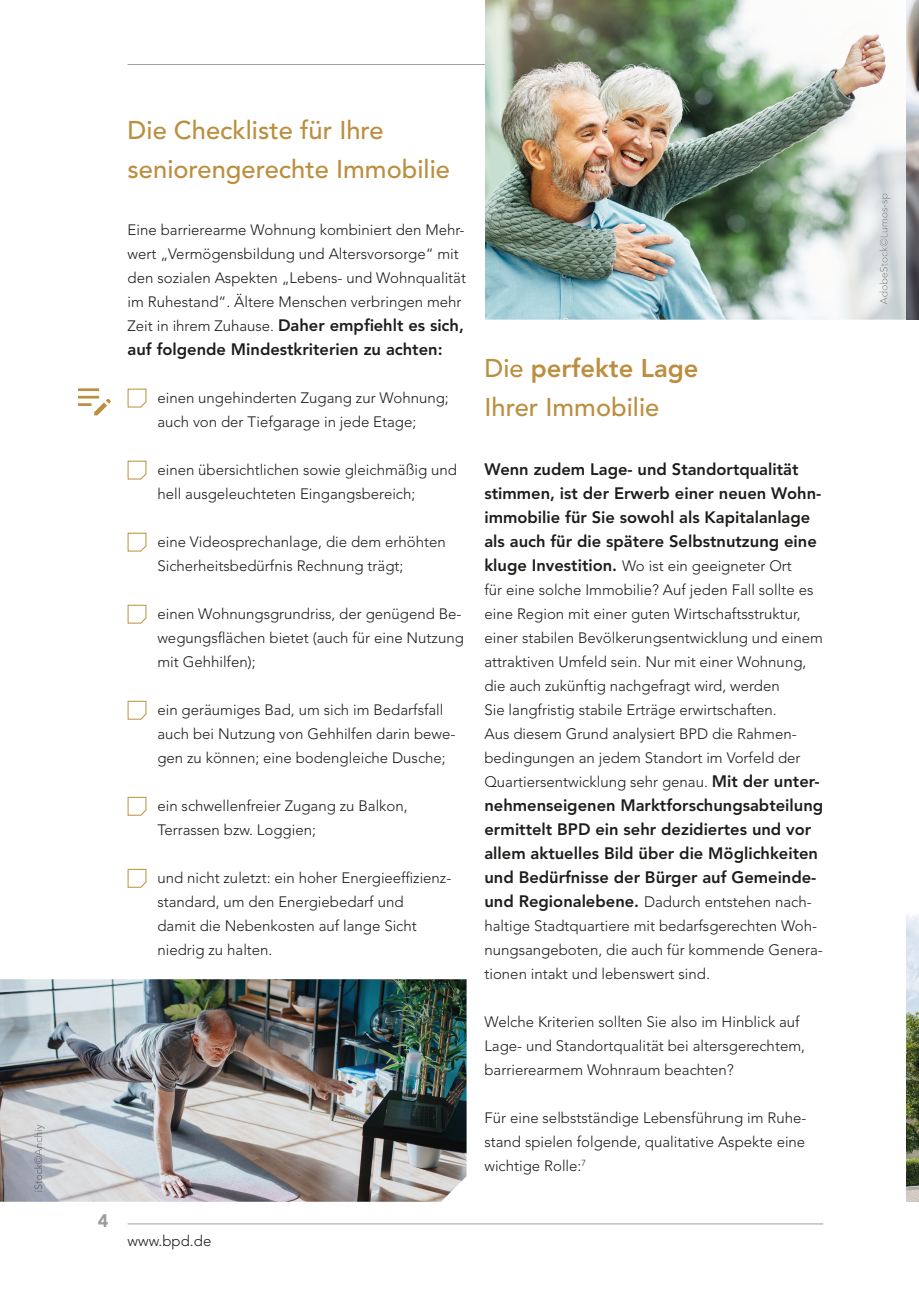
<style>
.page{position:relative;width:919px;height:1289px;background:#fff}
.page>*{position:absolute;margin:0;border:0;box-sizing:border-box;transform-origin:0 0}
.t1{font:500 25.5px/39px "Avenir LT Std";color:#bc8e3f}
.t2{font:900 18px "Avenir LT Std";color:#9d9d9d}
.t3{font:800 16.5px/24px "Avenir LT Std";color:#1d1d1b}
.t4{font:300 15px/24px "Avenir LT Std";color:#1d1d1b}
.s1{font-weight:300;font-size:15px}
.s2{font-weight:800}
.s3{font-weight:800;font-size:16.5px}
</style>
<div class="page">
<hr style="left:128px;top:64px;width:695px;height:1px;background:#9d9d9d">
<hr style="left:128px;top:1223px;width:695px;height:1px;background:#9d9d9d">
<svg style="left:127px;top:388px;width:20px;height:20px"></svg>
<svg style="left:127px;top:460px;width:20px;height:20px"></svg>
<svg style="left:127px;top:532px;width:20px;height:20px"></svg>
<svg style="left:127px;top:604px;width:20px;height:20px"></svg>
<svg style="left:127px;top:700px;width:20px;height:20px"></svg>
<svg style="left:127px;top:796px;width:20px;height:20px"></svg>
<svg style="left:127px;top:868px;width:20px;height:20px"></svg>
<img style="left:485px;top:0;width:433px;height:319px">
<svg style="left:78px;top:388px;width:33px;height:27px"></svg>
<img style="left:0;top:979px;width:466px;height:222px">
<img style="left:879px;top:193px;width:11px;height:69px">
<img style="left:34px;top:1124px;width:10px;height:67px">
<img style="left:906px;top:914px;width:12px;height:287px">
<p class="t2" style="left:98px;top:1209px;width:12px">4</p>
<h1 class="t1" style="left:128px;top:111px;width:324px">Die Checkliste für Ihre seniorengerechte Immobilie</h1>
<p class="t4" style="left:128px;top:218px;width:340px">Eine barrierearme Wohnung kombiniert den Mehr&shy;wert „Vermögensbildung und Altersvorsorge“ mit den sozialen Aspekten „Lebens- und Wohnqualität im Ruhestand“. Ältere Menschen verbringen mehr</p>
<p class="t3" style="left:128px;top:313px;width:338px"><span class="s1">Zeit in ihrem Zuhause.</span> Daher empfiehlt es sich, auf folgende Mindestkriterien zu achten:</p>
<p class="t4" style="left:157px;top:386px;width:293px">einen ungehinderten Zugang zur Wohnung; auch von der Tiefgarage in jede Etage;</p>
<p class="t4" style="left:157px;top:458px;width:301px">einen übersichtlichen sowie gleichmäßig und hell ausgeleuchteten Eingangsbereich;</p>
<p class="t4" style="left:157px;top:530px;width:290px">eine Videosprechanlage, die dem erhöhten<br>Sicherheitsbedürfnis Rechnung trägt;</p>
<p class="t4" style="left:157px;top:602px;width:308px">einen Wohnungsgrundriss, der genügend Be&shy;wegungsflächen bietet (auch für eine Nutzung mit Gehhilfen);</p>
<p class="t4" style="left:157px;top:698px;width:299px">ein geräumiges Bad, um sich im Bedarfsfall auch bei Nutzung von Gehhilfen darin bewe&shy;gen zu können; eine bodengleiche Dusche;</p>
<p class="t4" style="left:157px;top:794px;width:252px">ein schwellenfreier Zugang zu Balkon,<br>Terrassen bzw. Loggien;</p>
<p class="t4" style="left:157px;top:866px;width:295px">und nicht zuletzt: ein hoher Energieeffizienz&shy;standard, um den Energiebedarf und<br>damit die Nebenkosten auf lange Sicht niedrig zu halten.</p>
<h1 class="t1" style="left:484px;top:349px;width:215px">Die <span class="s2">perfekte Lage<br></span>Ihrer Immobilie</h1>
<p class="t3" style="left:484px;top:457px;width:338px">Wenn zudem Lage- und Standortqualität stimmen, ist der Erwerb einer neuen Wohn&shy;immobilie für Sie sowohl als Kapitalanlage als auch für die spätere Selbstnutzung eine</p>
<p class="t4" style="left:484px;top:554px;width:340px"><span class="s3">kluge Investition.</span> Wo ist ein geeigneter Ort<br>für eine solche Immobilie? Auf jeden Fall sollte es eine Region mit einer guten Wirtschaftsstruktur, einer stabilen Bevölkerungsentwicklung und einem attraktiven Umfeld sein. Nur mit einer Wohnung, die auch zukünftig nachgefragt wird, werden<br>Sie langfristig stabile Erträge erwirtschaften.<br>Aus diesem Grund analysiert BPD die Rahmen&shy;bedingungen an jedem Standort im Vorfeld der Quartiersentwicklung sehr genau. <span class="s3">Mit der unter-</span></p>
<p class="t3" style="left:484px;top:793px;width:340px">nehmenseigenen Marktforschungsabteilung ermittelt BPD ein sehr dezidiertes und vor allem aktuelles Bild über die Möglichkeiten und Bedürfnisse der Bürger auf Gemeinde-</p>
<p class="t4" style="left:484px;top:890px;width:340px"><span class="s3">und Regionalebene.</span> Dadurch entstehen nach - haltige Stadtquartiere mit bedarfsgerechten Woh&shy;nungsangeboten, die auch für kommende Genera&shy;tionen intakt und lebenswert sind.</p>
<p class="t4" style="left:484px;top:1010px;width:322px">Welche Kriterien sollten Sie also im Hinblick auf<br>Lage- und Standortqualität bei altersgerechtem, barriere armem Wohnraum beachten?</p>
<p class="t4" style="left:484px;top:1106px;width:323px;text-align:justify">Für eine selbstständige Lebensführung im Ruhe&shy;stand spielen folgende, qualitative Aspekte eine wichtige Rolle:<sup>7</sup></p>
<p class="t4" style="left:128px;top:1228px;width:85px">www.bpd.de</p>
</div>
